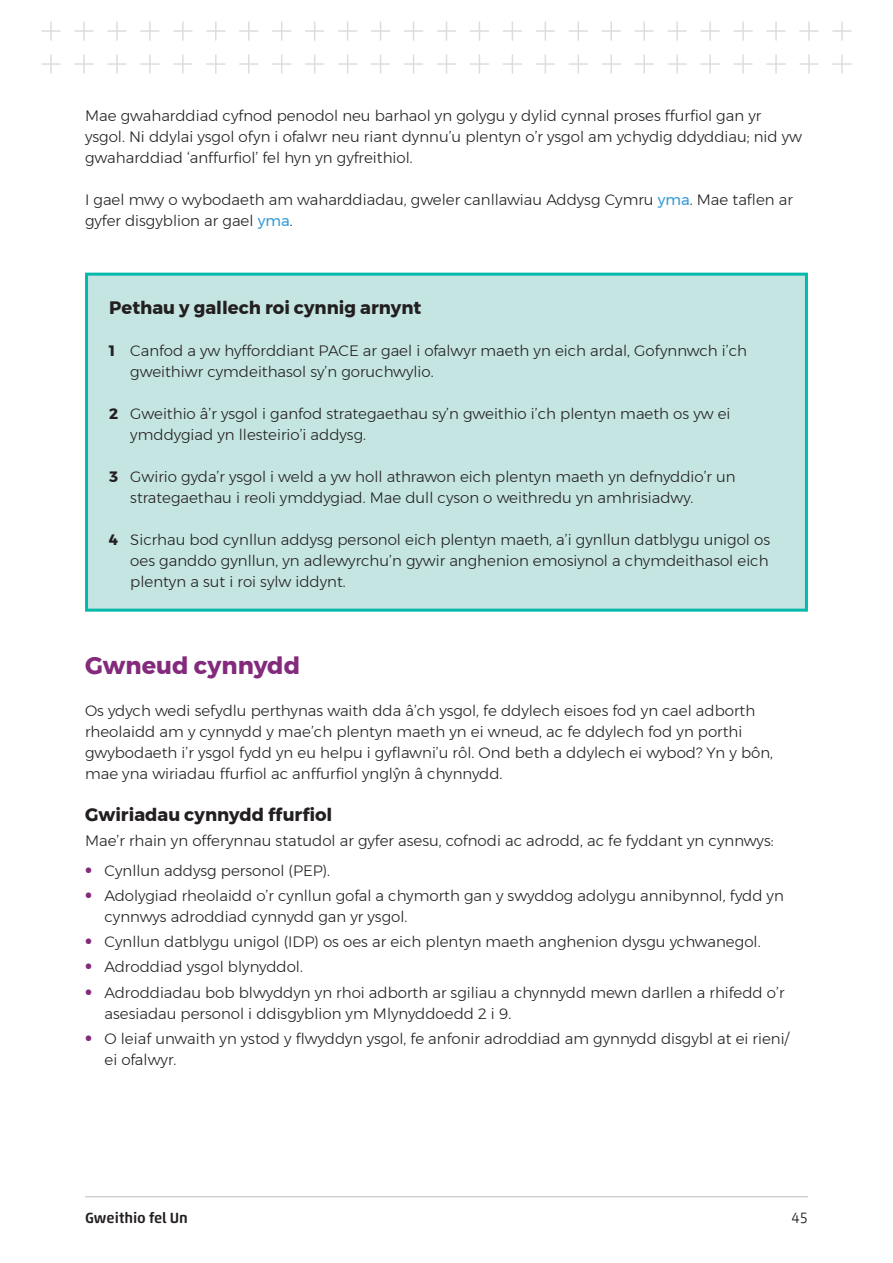
<style>
.page{position:relative;width:893px;height:1263px;background:#fff}
.page>*{position:absolute;margin:0;border:0;box-sizing:border-box;transform-origin:0 0}
.Heading_2{font:700 24px "Montserrat";color:#832a7c}
.Heading_3__white{font:700 18px "Montserrat";color:#231f20}
.Header_3b{font:700 18px "Montserrat";color:#231f20}
.Body{font:300 15px/21px "Montserrat";color:#231f20}
.Body__White{font:300 15px "Montserrat";color:#231f20}
.t1{font:500 15px "Akko Rounded Pro";color:#231f20}
.t2{font:300 15px "Akko Rounded Pro";color:#231f20}
.s1{font-weight:400;color:#359bd6}
.s2{font-weight:700}
.s3{font-weight:700;font-size:21px;color:#832a7c}
</style>
<div class="page">
<hr style="left:85px;top:1196px;width:723px;height:1px;background:#b6bec4">
<svg style="left:42px;top:22px;width:18px;height:18px"></svg>
<svg style="left:536px;top:22px;width:18px;height:18px"></svg>
<svg style="left:306px;top:22px;width:18px;height:18px"></svg>
<svg style="left:800px;top:22px;width:18px;height:18px"></svg>
<svg style="left:174px;top:22px;width:18px;height:18px"></svg>
<svg style="left:668px;top:22px;width:18px;height:18px"></svg>
<svg style="left:437px;top:22px;width:19px;height:18px"></svg>
<svg style="left:108px;top:22px;width:18px;height:18px"></svg>
<svg style="left:602px;top:22px;width:18px;height:18px"></svg>
<svg style="left:371px;top:22px;width:19px;height:18px"></svg>
<svg style="left:240px;top:22px;width:18px;height:18px"></svg>
<svg style="left:734px;top:22px;width:18px;height:18px"></svg>
<svg style="left:503px;top:22px;width:18px;height:18px"></svg>
<svg style="left:75px;top:22px;width:18px;height:18px"></svg>
<svg style="left:569px;top:22px;width:18px;height:18px"></svg>
<svg style="left:339px;top:22px;width:18px;height:18px"></svg>
<svg style="left:833px;top:22px;width:18px;height:18px"></svg>
<svg style="left:207px;top:22px;width:18px;height:18px"></svg>
<svg style="left:701px;top:22px;width:18px;height:18px"></svg>
<svg style="left:470px;top:22px;width:18px;height:18px"></svg>
<svg style="left:141px;top:22px;width:18px;height:18px"></svg>
<svg style="left:635px;top:22px;width:18px;height:18px"></svg>
<svg style="left:404px;top:22px;width:19px;height:18px"></svg>
<svg style="left:273px;top:22px;width:18px;height:18px"></svg>
<svg style="left:767px;top:22px;width:18px;height:18px"></svg>
<svg style="left:42px;top:55px;width:18px;height:18px"></svg>
<svg style="left:536px;top:55px;width:18px;height:18px"></svg>
<svg style="left:306px;top:55px;width:18px;height:18px"></svg>
<svg style="left:800px;top:55px;width:18px;height:18px"></svg>
<svg style="left:174px;top:55px;width:18px;height:18px"></svg>
<svg style="left:668px;top:55px;width:18px;height:18px"></svg>
<svg style="left:437px;top:55px;width:19px;height:18px"></svg>
<svg style="left:108px;top:55px;width:18px;height:18px"></svg>
<svg style="left:602px;top:55px;width:18px;height:18px"></svg>
<svg style="left:371px;top:55px;width:19px;height:18px"></svg>
<svg style="left:240px;top:55px;width:18px;height:18px"></svg>
<svg style="left:734px;top:55px;width:18px;height:18px"></svg>
<svg style="left:503px;top:55px;width:18px;height:18px"></svg>
<svg style="left:75px;top:55px;width:18px;height:18px"></svg>
<svg style="left:569px;top:55px;width:18px;height:18px"></svg>
<svg style="left:339px;top:55px;width:18px;height:18px"></svg>
<svg style="left:833px;top:55px;width:18px;height:18px"></svg>
<svg style="left:207px;top:55px;width:18px;height:18px"></svg>
<svg style="left:701px;top:55px;width:18px;height:18px"></svg>
<svg style="left:470px;top:55px;width:18px;height:18px"></svg>
<svg style="left:141px;top:55px;width:18px;height:18px"></svg>
<svg style="left:635px;top:55px;width:18px;height:18px"></svg>
<svg style="left:404px;top:55px;width:19px;height:18px"></svg>
<svg style="left:273px;top:55px;width:18px;height:18px"></svg>
<svg style="left:767px;top:55px;width:18px;height:18px"></svg>
<div style="left:87px;top:274px;width:719px;height:336px;background:#c4e5e2"></div>
<div style="left:85px;top:273px;width:723px;height:339px;border:3px solid #03b9ac"></div>
<p class="Body" style="left:85px;top:105px;width:719px">Mae gwaharddiad cyfnod penodol neu barhaol yn golygu y dylid cynnal proses ffurfiol gan yr ysgol. Ni ddylai ysgol ofyn i ofalwr neu riant dynnu’u plentyn o’r ysgol am ychydig ddyddiau; nid yw gwaharddiad ‘anffurfiol’ fel hyn yn gyfreithiol.</p>
<p class="Body" style="left:85px;top:189px;width:709px">I gael mwy o wybodaeth am waharddiadau, gweler canllawiau Addysg Cymru <span class="s1">yma</span>. Mae taflen ar gyfer disgyblion ar gael <span class="s1">yma</span>.</p>
<p class="Heading_3__white" style="left:109px;top:293px;width:314px">Pethau y gallech roi cynnig arnynt</p>
<p class="Body" style="left:130px;top:340px;width:618px;text-indent:-21px"><span class="s2">1</span> Canfod a yw hyfforddiant PACE ar gael i ofalwyr maeth yn eich ardal, Gofynnwch i’ch gweithiwr cymdeithasol sy’n goruchwylio.</p>
<p class="Body" style="left:130px;top:403px;width:602px;text-indent:-21px"><span class="s2">2</span> Gweithio â’r ysgol i ganfod strategaethau sy’n gweithio i’ch plentyn maeth os yw ei ymddygiad yn llesteirio’i addysg.</p>
<p class="Body" style="left:130px;top:466px;width:607px;text-indent:-21px"><span class="s2">3</span> Gwirio gyda’r ysgol i weld a yw holl athrawon eich plentyn maeth yn defnyddio’r un strategaethau i reoli ymddygiad. Mae dull cyson o weithredu yn amhrisiadwy.</p>
<p class="Body" style="left:130px;top:529px;width:641px;text-align:justify;text-indent:-21px"><span class="s2">4</span> Sicrhau bod cynllun addysg personol eich plentyn maeth, a’i gynllun datblygu unigol os oes ganddo gynllun, yn adlewyrchu’n gywir anghenion emosiynol a chymdeithasol eich plentyn a sut i roi sylw iddynt.</p>
<p class="Heading_2" style="left:85px;top:646px;width:217px">Gwneud cynnydd</p>
<p class="Body" style="left:85px;top:700px;width:689px">Os ydych wedi sefydlu perthynas waith dda â’ch ysgol, fe ddylech eisoes fod yn cael adborth rheolaidd am y cynnydd y mae’ch plentyn maeth yn ei wneud, ac fe ddylech fod yn porthi gwybodaeth i’r ysgol fydd yn eu helpu i gyflawni’u rôl. Ond beth a ddylech ei wybod? Yn y bôn, mae yna wiriadau ffurfiol ac anffurfiol ynglŷn â chynnydd.</p>
<p class="Header_3b" style="left:85px;top:800px;width:249px">Gwiriadau cynnydd ffurfiol</p>
<p class="Body__White" style="left:85px;top:830px;width:690px">Mae’r rhain yn offerynnau statudol ar gyfer asesu, cofnodi ac adrodd, ac fe fyddant yn cynnwys:</p>
<p class="Body" style="left:85px;top:860px;width:247px"><span class="s3">•</span> Cynllun addysg personol (PEP).</p>
<p class="Body" style="left:105px;top:885px;width:681px;text-indent:-20px"><span class="s3">•</span> Adolygiad rheolaidd o’r cynllun gofal a chymorth gan y swyddog adolygu annibynnol, fydd yn cynnwys adroddiad cynnydd gan yr ysgol.</p>
<p class="Body" style="left:85px;top:931px;width:677px"><span class="s3">•</span> Cynllun datblygu unigol (IDP) os oes ar eich plentyn maeth anghenion dysgu ychwanegol.</p>
<p class="Body" style="left:85px;top:956px;width:219px"><span class="s3">•</span> Adroddiad ysgol blynyddol.</p>
<p class="Body" style="left:105px;top:982px;width:681px;text-indent:-20px"><span class="s3">•</span> Adroddiadau bob blwyddyn yn rhoi adborth ar sgiliau a chynnydd mewn darllen a rhifedd o’r asesiadau personol i ddisgyblion ym Mlynyddoedd 2 i 9.</p>
<p class="Body" style="left:105px;top:1028px;width:686px;text-indent:-20px"><span class="s3">•</span> O leiaf unwaith yn ystod y flwyddyn ysgol, fe anfonir adroddiad am gynnydd disgybl at ei rieni/ ei ofalwyr.</p>
<p class="t1" style="left:85px;top:1209px;width:104px">Gweithio fel Un</p>
<p class="t2" style="left:791px;top:1209px;width:18px">45</p>
</div>
